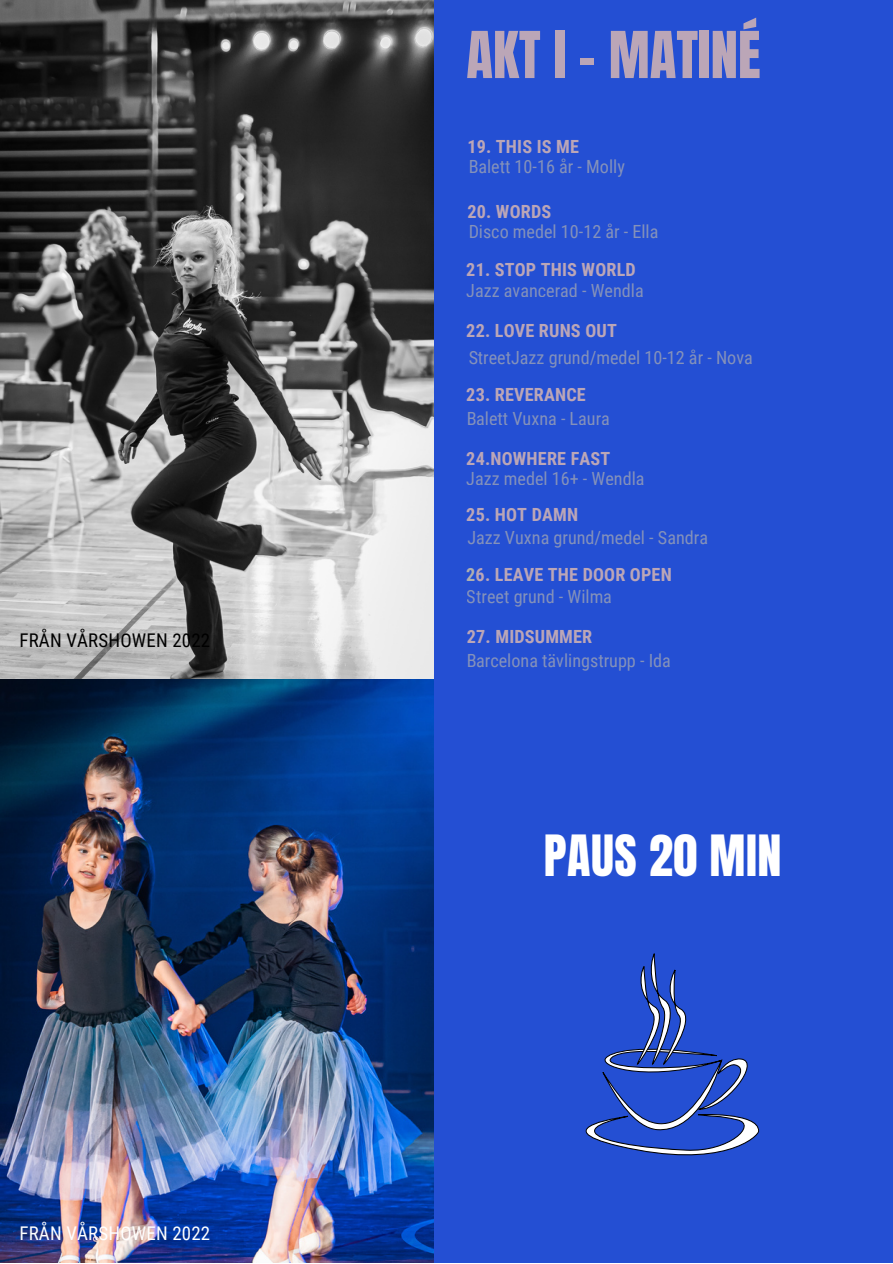
<style>
.page{position:relative;width:893px;height:1264px;background:#fff}
.page>*{position:absolute;margin:0;border:0;box-sizing:border-box;transform-origin:0 0}
.t1{font:54.9px "Anton";color:#bba6b7}
.t2{font:48.3px "Anton";letter-spacing:.01em;color:#fff}
.t3{font:18.9px "Roboto Condensed";letter-spacing:.01em;color:#000}
.t4{font:18.9px "Roboto Condensed";letter-spacing:.01em;color:#fff}
.t5{font:18.15px "Roboto Condensed";color:#afafaf}
.t6{font:700 18.15px "Roboto Condensed";letter-spacing:.01em;color:#bba6b7}
.s1{color:#afafaf}
</style>
<div class="page">
<div style="left:0;top:0;width:892px;height:1262px;background:#244fd3"></div>
<img style="left:0;top:0;width:433px;height:1262px">
<svg style="left:585px;top:953px;width:175px;height:203px"></svg>
<p class="t3" style="left:19px;top:629px;width:192px">FRÅN VÅRSHOWEN 2022</p>
<p class="t4" style="left:19px;top:1222px;width:192px">FRÅN VÅRSHOWEN 2022</p>
<p class="t1" style="left:466px;top:16px;width:296px">AKT I - MATINÉ</p>
<p class="t6" style="left:467px;top:136px;width:113px">19. THIS IS ME</p>
<p class="t5" style="left:468px;top:156px;width:158px">Balett 10-16 år - Molly</p>
<p class="t6" style="left:467px;top:201px;width:85px">20. WORDS</p>
<p class="t5" style="left:468px;top:222px;width:191px">Disco medel 10-12 år - Ella</p>
<p class="t6" style="left:466px;top:259px;width:171px">21. STOP THIS WORLD</p>
<p class="t5" style="left:466px;top:280px;width:179px">Jazz avancerad - Wendla</p>
<p class="t6" style="left:466px;top:320px;width:152px">22. LOVE RUNS OUT</p>
<p class="t5" style="left:468px;top:347px;width:286px">StreetJazz grund/medel 10-12 år - Nova</p>
<p class="t6" style="left:466px;top:384px;width:121px">23. REVERANCE</p>
<p class="t5" style="left:466px;top:408px;width:145px">Balett Vuxna - Laura</p>
<p class="t6" style="left:466px;top:448px;width:145px">24.NOWHERE FAST</p>
<p class="t5" style="left:466px;top:468px;width:180px">Jazz medel 16+ - Wendla</p>
<p class="t6" style="left:466px;top:504px;width:113px">25. HOT DAMN</p>
<p class="t5" style="left:467px;top:527px;width:242px">Jazz Vuxna grund/medel - Sandra</p>
<p class="t6" style="left:466px;top:564px;width:207px"><span class="s1">2</span>6. LEAVE THE DOOR OPEN</p>
<p class="t5" style="left:467px;top:586px;width:147px">Street grund - Wilma</p>
<p class="t6" style="left:467px;top:626px;width:127px">27. MIDSUMMER</p>
<p class="t5" style="left:466px;top:650px;width:206px">Barcelona tävlingstrupp - Ida</p>
<p class="t2" style="left:544px;top:821px;width:239px">PAUS 20 MIN</p>
</div>
